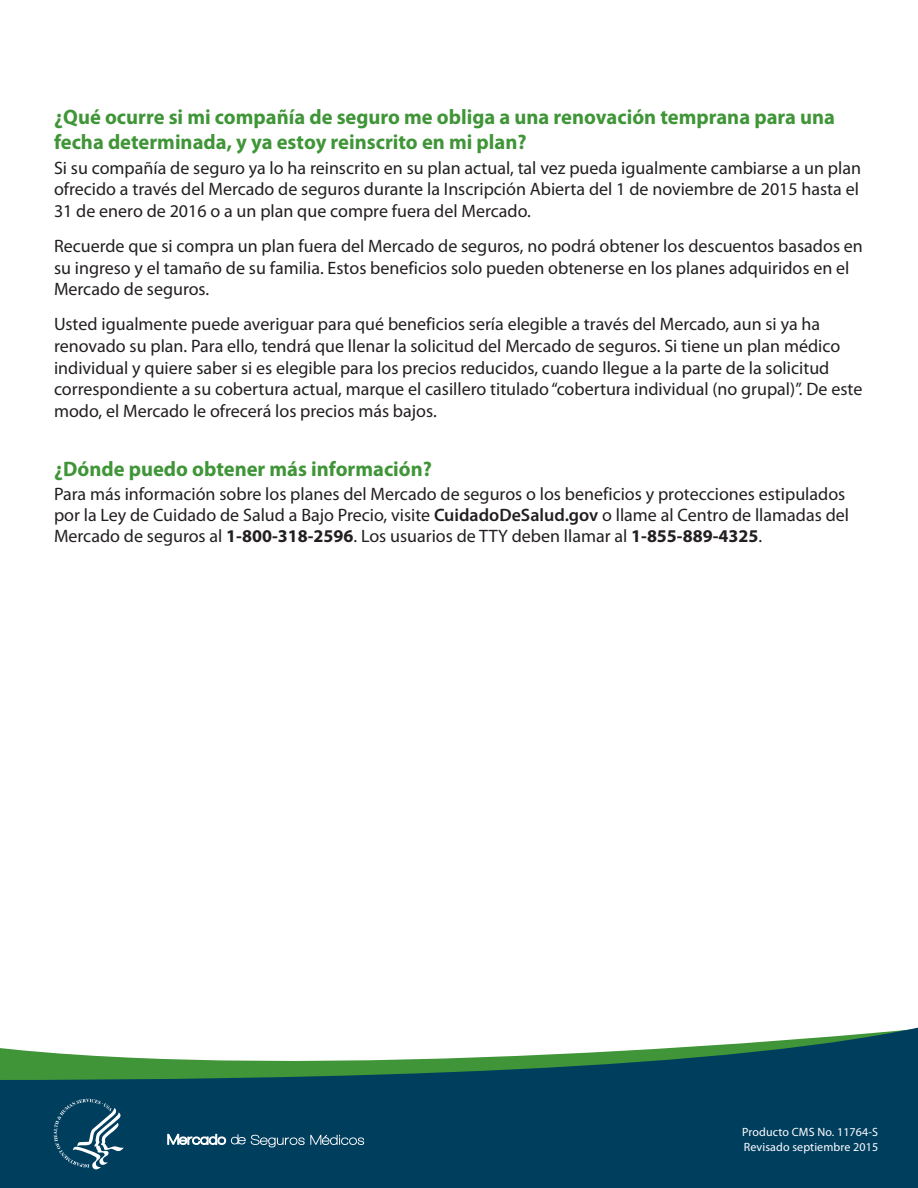
<style>
.page{position:relative;width:918px;height:1188px;background:#fff}
.page>*{position:absolute;margin:0;border:0;box-sizing:border-box;transform-origin:0 0}
.Subhead_green{font:700 21px/25.2px "Myriad Pro";color:#3f9537}
.text_no_indent{font:18px/21.6px "Myriad Pro";color:#231f20}
.fineprint{font:12px "Myriad Pro";letter-spacing:.01em;color:#fff}
.s1{font-weight:600}
.s2{font-weight:700}
</style>
<div class="page">
<svg style="left:0;top:1027px;width:918px;height:161px;fill:#003e5e"></svg>
<svg style="left:167px;top:1134px;width:197px;height:13px;background:#447189"></svg>
<svg style="left:54px;top:1099px;width:70px;height:70px;background:#2a5e78"></svg>
<h2 class="Subhead_green" style="left:54px;top:104px;width:783px">¿Qué ocurre si mi compañía de seguro me obliga a una renovación temprana para una fecha determinada, y ya estoy reinscrito en mi plan?</h2>
<p class="text_no_indent" style="left:54px;top:157px;width:809px;text-align:justify">Si su compañía de seguro ya lo ha reinscrito en su plan actual, tal vez pueda igualmente cambiarse a un plan ofrecido a través del Mercado de seguros durante la Inscripción Abierta del 1 de noviembre de 2015 hasta el 31 de enero de 2016 o a un plan que compre fuera del Mercado.</p>
<p class="text_no_indent" style="left:54px;top:235px;width:810px">Recuerde que si compra un plan fuera del Mercado de seguros, no podrá obtener los descuentos basados en su ingreso y el tamaño de su familia. Estos beneficios solo pueden obtenerse en los planes adquiridos en el<br>Mercado de seguros.</p>
<p class="text_no_indent" style="left:54px;top:313px;width:810px">Usted igualmente puede averiguar para qué beneficios sería elegible a través del Mercado, aun si ya ha renovado su plan. Para ello, tendrá que llenar la solicitud del Mercado de seguros. Si tiene un plan médico individual y quiere saber si es elegible para los precios reducidos, cuando llegue a la parte de la solicitud correspondiente a su cobertura actual, marque el casillero titulado “cobertura individual (no grupal)”. De este modo, el Mercado le ofrecerá los precios más bajos.</p>
<h2 class="Subhead_green" style="left:54px;top:456px;width:380px">¿Dónde puedo obtener más información?</h2>
<p class="text_no_indent" style="left:54px;top:483px;width:797px;line-height:21px">Para más información sobre los planes del Mercado de seguros o los beneficios y protecciones estipulados por la Ley de Cuidado de Salud a Bajo Precio, visite <span class="s1">CuidadoDeSalud.gov</span> o llame al Centro de llamadas del<br>Mercado de seguros al <span class="s2">1-800-318-2596</span>. Los usuarios de TTY deben llamar al <span class="s2">1-855-889-4325</span>.</p>
<p class="fineprint" style="left:742px;top:1124px;width:137px">Producto CMS No. 11764-S</p>
<p class="fineprint" style="left:744px;top:1139px;width:136px">Revisado septiembre 2015</p>
</div>
